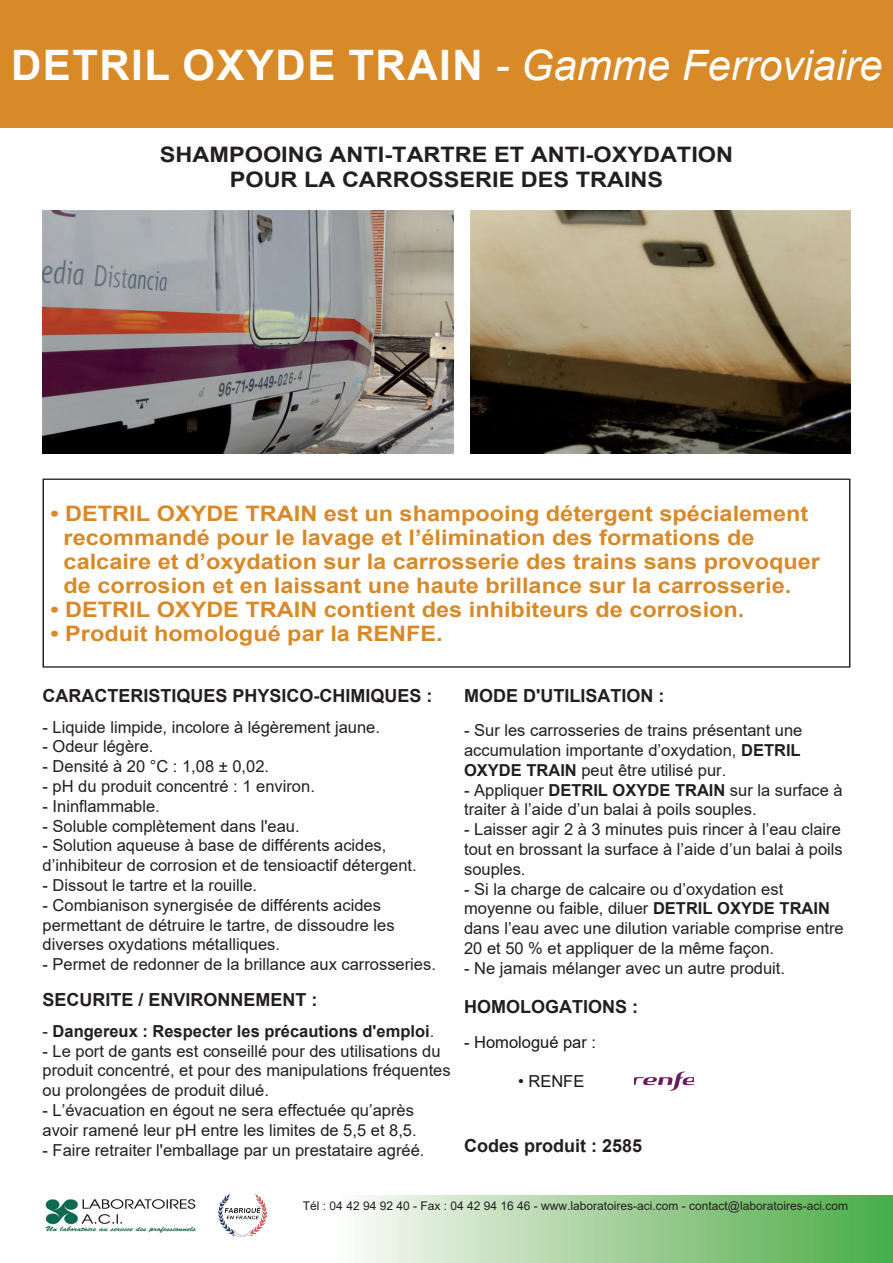
<style>
.page{position:relative;width:893px;height:1263px;background:#fff}
.page>*{position:absolute;margin:0;border:0;box-sizing:border-box;transform-origin:0 0}
.t1{font:italic 42px "Arial";color:#fff}
.t2{font:700 21.3px/24px "Arial";color:#d88a28;scale:1.1 1}
.t3{font:700 21.3px/25.7px "Arial";color:#231f20;text-align:center;scale:1.1 1}
.t4{font:700 18px "Arial";color:#231f20}
.t5{font:16.5px/19.8px "Arial";color:#231f20}
.t6{font:700 16.5px "Arial";color:#231f20}
.t7{font:16.5px "Arial";color:#1a161a}
.t8{font:12px "Arial";color:#231f20}
.s1{font-weight:700;font-style:normal}
.s2{font-weight:400}
.s3{font-weight:700}
</style>
<div class="page">
<div style="left:0;top:0;width:893px;height:128px;background:#d88a28"></div>
<div style="left:43px;top:478px;width:807px;height:190px;border:1px solid #231f20"></div>
<svg style="left:266px;top:1195px;width:627px;height:67px"></svg>
<img style="left:45px;top:1199px;width:151px;height:34px">
<img style="left:43px;top:211px;width:411px;height:242px">
<img style="left:218px;top:1195px;width:48px;height:42px">
<img style="left:470px;top:211px;width:380px;height:242px">
<img style="left:634px;top:1071px;width:59px;height:20px">
<h1 class="t1" style="left:11px;top:38px;width:873px"><span class="s1">DETRIL OXYDE TRAIN</span> - Gamme Ferroviaire</h1>
<p class="t3" style="left:160px;top:141px;width:523px">SHAMPOOING ANTI-TARTRE ET ANTI-OXYDATION<br>POUR LA CARROSSERIE DES TRAINS</p>
<p class="t2" style="left:64px;top:501px;width:689px;text-indent:-13px">• DETRIL OXYDE TRAIN est un shampooing détergent spécialement recommandé pour le lavage et l’élimination des formations de calcaire et d’oxydation sur la carrosserie des trains sans provoquer de corrosion et en laissant une haute brillance sur la carrosserie.</p>
<p class="t2" style="left:51px;top:597px;width:632px">• DETRIL OXYDE TRAIN contient des inhibiteurs de corrosion.</p>
<p class="t2" style="left:51px;top:621px;width:358px">• Produit homologué par la RENFE.</p>
<p class="t4" style="left:43px;top:683px;width:392px">CARACTERISTIQUES PHYSICO-CHIMIQUES :</p>
<p class="t5" style="left:43px;top:717px;width:339px">- Liquide limpide, incolore à légèrement jaune.</p>
<p class="t5" style="left:43px;top:737px;width:112px">- Odeur légère.</p>
<p class="t5" style="left:43px;top:756px;width:228px">- Densité à 20 °C : 1,08 ± 0,02.</p>
<p class="t5" style="left:43px;top:776px;width:274px">- pH du produit concentré : 1 environ.</p>
<p class="t5" style="left:43px;top:796px;width:119px">- Ininflammable.</p>
<p class="t5" style="left:43px;top:816px;width:259px">- Soluble complètement dans l'eau.</p>
<p class="t5" style="left:43px;top:836px;width:376px">- Solution aqueuse à base de différents acides, d’inhibiteur de corrosion et de tensioactif détergent.</p>
<p class="t5" style="left:43px;top:875px;width:216px">- Dissout le tartre et la rouille.</p>
<p class="t5" style="left:43px;top:895px;width:354px">- Combianison synergisée de différents acides permettant de détruire le tartre, de dissoudre les diverses oxydations métalliques.</p>
<p class="t5" style="left:43px;top:954px;width:395px">- Permet de redonner de la brillance aux carrosseries.</p>
<p class="t4" style="left:43px;top:987px;width:277px">SECURITE / ENVIRONNEMENT :</p>
<p class="t6" style="left:43px;top:1019px;width:393px"><span class="s2">-</span> Dangereux : Respecter les précautions d'emploi<span class="s2">.</span></p>
<p class="t5" style="left:43px;top:1041px;width:410px">- Le port de gants est conseillé pour des utilisations du produit concentré, et pour des manipulations fréquentes ou prolongées de produit dilué.</p>
<p class="t5" style="left:43px;top:1100px;width:376px">- L’évacuation en égout ne sera effectuée qu’après avoir ramené leur pH entre les limites de 5,5 et 8,5.</p>
<p class="t5" style="left:43px;top:1140px;width:383px">- Faire retraiter l'emballage par un prestataire agréé.</p>
<p class="t4" style="left:464px;top:683px;width:202px">MODE D'UTILISATION :</p>
<p class="t5" style="left:464px;top:720px;width:340px;text-align:justify">- Sur les carrosseries de trains présentant une accumulation importante d’oxydation, <span class="s3">DETRIL OXYDE TRAIN</span> peut être utilisé pur.</p>
<p class="t5" style="left:464px;top:780px;width:380px">- Appliquer <span class="s3">DETRIL OXYDE TRAIN</span> sur la surface à traiter à l’aide d’un balai à poils souples.</p>
<p class="t5" style="left:464px;top:819px;width:380px;text-align:justify">- Laisser agir 2 à 3 minutes puis rincer à l’eau claire tout en brossant la surface à l’aide d’un balai à poils souples.</p>
<p class="t5" style="left:464px;top:879px;width:381px">- Si la charge de calcaire ou d’oxydation est moyenne ou faible, diluer <span class="s3">DETRIL OXYDE TRAIN </span>dans l’eau avec une dilution variable comprise entre 20 et 50 % et appliquer de la même façon.</p>
<p class="t5" style="left:464px;top:958px;width:322px">- Ne jamais mélanger avec un autre produit.</p>
<p class="t4" style="left:464px;top:994px;width:176px">HOMOLOGATIONS :</p>
<p class="t7" style="left:464px;top:1030px;width:134px">- Homologué par :</p>
<p class="t7" style="left:518px;top:1070px;width:68px">• RENFE</p>
<p class="t4" style="left:464px;top:1133px;width:180px">Codes produit : 2585</p>
<p class="t8" style="left:303px;top:1197px;width:547px">Tél : 04 42 94 92 40 - Fax : 04 42 94 16 46 - www.laboratoires-aci.com - contact@laboratoires-aci.com</p>
</div>
